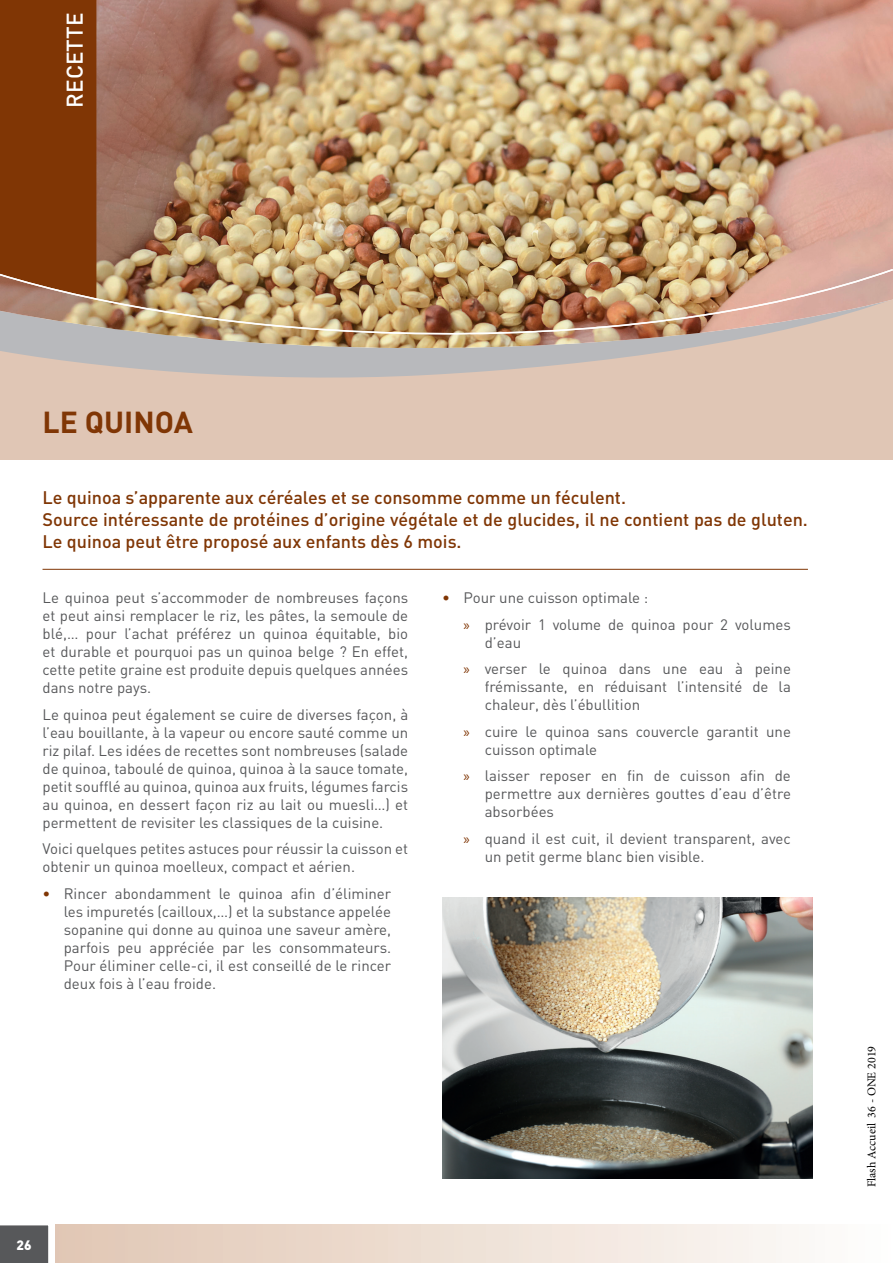
<style>
.page{position:relative;width:893px;height:1263px;background:#fff}
.page>*{position:absolute;margin:0;border:0;box-sizing:border-box;transform-origin:0 0}
.Titre_Recette{font:700 30px "DIN";color:#803605}
.t1{font:500 22.5px "DIN";color:#fff}
.Introduction_article{font:500 18px/21.6px "DIN";color:#803605}
.signature{font:15px/18px "DIN";color:#57585a;text-align:justify}
.t2{font:900 13.5px "DIN";color:#fff}
.t3{font:12px "Minion Pro";color:#000}
.s1{color:#803605}
.s2{font-family:"Myriad Pro";color:#803605}
</style>
<div class="page">
<svg style="left:0;top:1224px;width:57px;height:39px;background:#717273"></svg>
<div style="left:55px;top:1225px;width:838px;height:38px;background:linear-gradient(to right,#e0c6b3,#fefdfc)"></div>
<div style="left:0;top:0;width:893px;height:459px;background:#e0c6b5"></div>
<svg style="left:0;top:348px;width:687px;height:30px;fill:#b8b9bc"></svg>
<img style="left:0;top:0;width:893px;height:348px">
<div style="left:0;top:0;width:96px;height:266px;background:#803605"></div>
<img style="left:0;top:266px;width:893px;height:74px">
<hr style="left:43px;top:569px;width:765px;height:1px;background:#803605">
<img style="left:442px;top:897px;width:370px;height:281px">
<p class="t1" style="left:60px;top:108px;width:96px;rotate:-90deg">RECETTE</p>
<p class="Titre_Recette" style="left:43px;top:402px;width:152px">LE QUINOA</p>
<p class="Introduction_article" style="left:43px;top:487px;width:767px">Le quinoa s’apparente aux céréales et se consomme comme un féculent.<br>Source intéressante de protéines d’origine végétale et de glucides, il ne contient pas de gluten.<br>Le quinoa peut être proposé aux enfants dès 6 mois.</p>
<p class="signature" style="left:43px;top:589px;width:367px">Le quinoa peut s’accommoder de nombreuses façons et peut ainsi remplacer le riz, les pâtes, la semoule de blé,… pour l’achat préférez un quinoa équitable, bio et durable et pourquoi pas un quinoa belge ? En effet, cette petite graine est produite depuis quelques années dans notre pays.</p>
<p class="signature" style="left:43px;top:705px;width:367px">Le quinoa peut également se cuire de diverses façon, à l’eau bouillante, à la vapeur ou encore sauté comme un riz pilaf. Les idées de recettes sont nombreuses (salade de quinoa, taboulé de quinoa, quinoa à la sauce tomate, petit soufflé au quinoa, quinoa aux fruits, légumes farcis au quinoa, en dessert façon riz au lait ou muesli…) et permettent de revisiter les classiques de la cuisine.</p>
<p class="signature" style="left:43px;top:840px;width:367px">Voici quelques petites astuces pour réussir la cuisson et obtenir un quinoa moelleux, compact et aérien.</p>
<p class="signature" style="left:64px;top:884px;width:329px;text-indent:-21px"><span class="s1">•</span> Rincer abondamment le quinoa afin d’éliminer les impuretés (cailloux,…) et la substance appelée sopanine qui donne au quinoa une saveur amère, parfois peu appréciée par les consommateurs.<br>Pour éliminer celle-ci, il est conseillé de le rincer deux fois à l’eau froide.</p>
<p class="signature" style="left:442px;top:589px;width:208px"><span class="s1">•</span> Pour une cuisson optimale :</p>
<p class="signature" style="left:485px;top:615px;width:308px;text-indent:-21px"><span class="s2">»</span> prévoir 1 volume de quinoa pour 2 volumes d’eau</p>
<p class="signature" style="left:485px;top:660px;width:308px;text-indent:-21px"><span class="s2">»</span> verser le quinoa dans une eau à peine frémissante, en réduisant l’intensité de la chaleur, dès l’ébullition</p>
<p class="signature" style="left:485px;top:722px;width:308px;text-indent:-21px"><span class="s2">»</span> cuire le quinoa sans couvercle garantit une cuisson optimale</p>
<p class="signature" style="left:485px;top:767px;width:308px;text-indent:-21px"><span class="s2">»</span> laisser reposer en fin de cuisson afin de permettre aux dernières gouttes d’eau d’être absorbées</p>
<p class="signature" style="left:485px;top:829px;width:308px;text-indent:-21px"><span class="s2">»</span> quand il est cuit, il devient transparent, avec un petit germe blanc bien visible.</p>
<p class="t2" style="left:17px;top:1236px;width:17px">26</p>
<p class="t3" style="left:863px;top:1187px;width:143px;rotate:-90deg">Flash Accueil 36 - ONE 2019</p>
</div>
